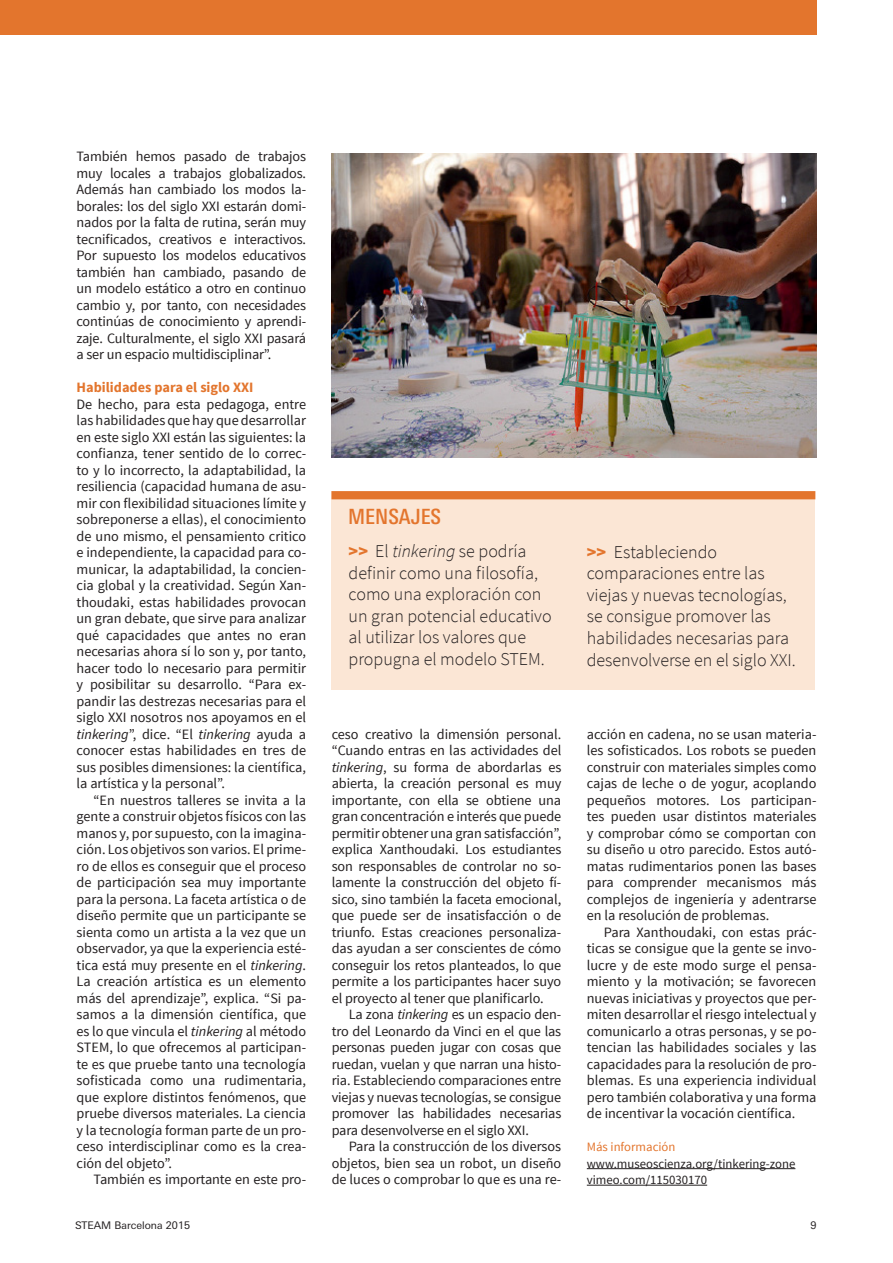
<style>
.page{position:relative;width:893px;height:1263px;background:#fff}
.page>*{position:absolute;margin:0;border:0;box-sizing:border-box;transform-origin:0 0}
.MENSAJES{font:500 condensed 21px "LT Univers";color:#e3752d}
.MENSAJES_texto{font:300 18px/21.6px "Source Sans Pro";color:#231f20}
.Texto_seguido{font:14.25px/16.5px "Source Sans Pro";letter-spacing:-.005em;color:#231f20;text-align:justify}
.Texto_1º{font:14.25px/16.5px "Source Sans Pro";color:#231f20;text-align:justify}
.Ladillo{font:700 14.25px "Source Sans Pro";color:#e3752d}
.Mas_info{font:12.75px "Source Sans Pro";color:#231f20}
.Mas_info_TITULO{font:12.75px "Source Sans Pro";color:#e3752d}
.t1{font:10.5px "LT Univers Basic";color:#231f20}
.s1{font-style:italic}
.s2{font-weight:900;color:#e3752d}
</style>
<div class="page">
<div style="left:0;top:0;width:816px;height:34px;background:#e3752d"></div>
<hr style="left:587px;top:1168px;width:208px;height:1px;background:#231f20">
<hr style="left:587px;top:1185px;width:120px;height:1px;background:#231f20">
<div style="left:331px;top:491px;width:484px;height:198px;background:#fbe6d5"></div>
<div style="left:331px;top:491px;width:484px;height:8px;background:#e3752d"></div>
<img style="left:332px;top:153px;width:484px;height:305px">
<p class="Texto_seguido" style="left:77px;top:148px;width:231px">También hemos pasado de trabajos muy locales a trabajos globalizados.<br>Además han cambiado los modos la&shy;borales: los del siglo XXI estarán domi&shy;nados por la falta de rutina, serán muy tecnificados, creativos e interactivos.<br>Por supuesto los modelos educativos también han cambiado, pasando de un modelo estático a otro en continuo cambio y, por tanto, con necesidades continúas de conocimiento y aprendi&shy;zaje. Culturalmente, el siglo XXI pasará a ser un espacio multidisciplinar”.</p>
<p class="Ladillo" style="left:77px;top:378px;width:179px">Habilidades para el siglo XXI</p>
<p class="Texto_1º" style="left:77px;top:396px;width:231px">De hecho, para esta pedagoga, entre las habilidades que hay que desarrollar en este siglo XXI están las siguientes: la confianza, tener sentido de lo correc&shy;to y lo incorrecto, la adaptabilidad, la resiliencia (capacidad humana de asu&shy;mir con flexibilidad situaciones límite y sobreponerse a ellas), el conocimiento de uno mismo, el pensamiento critico e independiente, la capacidad para co&shy;municar, la adaptabilidad, la concien&shy;cia global y la creatividad. Según Xan&shy;thoudaki, estas habilidades provocan un gran debate, que sirve para analizar qué capacidades que antes no eran necesarias ahora sí lo son y, por tanto, hacer todo lo necesario para permitir y posibilitar su desarrollo. “Para ex&shy;pandir las destrezas necesarias para el siglo XXI nosotros nos apoyamos en el <span class="s1">tinkering</span>”, dice. “El <span class="s1">tinkering</span> ayuda a conocer estas habilidades en tres de sus posibles dimensiones: la científica, la artística y la personal”.</p>
<p class="Texto_seguido" style="left:77px;top:792px;width:231px;text-indent:17px">“En nuestros talleres se invita a la gente a construir objetos físicos con las manos y, por supuesto, con la imagina&shy;ción. Los objetivos son varios. El prime&shy;ro de ellos es conseguir que el proceso de participación sea muy importante para la persona. La faceta artística o de diseño permite que un participante se sienta como un artista a la vez que un observador, ya que la experiencia esté&shy;tica está muy presente en el <span class="s1">tinkering</span>.<br>La creación artística es un elemento más del aprendizaje”, explica. “Si pa&shy;samos a la dimensión científica, que es lo que vincula el <span class="s1">tinkering</span> al método STEM, lo que ofrecemos al participan&shy;te es que pruebe tanto una tecnología sofisticada como una rudimentaria, que explore distintos fenómenos, que pruebe diversos materiales. La ciencia y la tecnología forman parte de un pro&shy;ceso interdisciplinar como es la crea&shy;ción del objeto”.</p>
<p class="Texto_seguido" style="left:94px;top:1171px;width:214px">También es importante en este pro-</p>
<p class="MENSAJES" style="left:348px;top:504px;width:94px">MENSAJES</p>
<p class="MENSAJES_texto" style="left:349px;top:540px;width:205px"><span class="s2">&gt;&gt;</span> El <span class="s1">tinkering</span> se podría definir como una filosofía, como una exploración con un gran potencial educativo al utilizar los valores que propugna el modelo STEM.</p>
<p class="Texto_seguido" style="left:332px;top:726px;width:231px">ceso creativo la dimensión personal. “Cuando entras en las actividades del <span class="s1">tinkering</span>, su forma de abordarlas es abierta, la creación personal es muy importante, con ella se obtiene una gran concentración e interés que puede permitir obtener una gran satisfacción”, explica Xanthoudaki. Los estudiantes son responsables de controlar no so&shy;lamente la construcción del objeto fí&shy;sico, sino también la faceta emocional, que puede ser de insatisfacción o de triunfo. Estas creaciones personaliza&shy;das ayudan a ser conscientes de cómo conseguir los retos planteados, lo que permite a los participantes hacer suyo el proyecto al tener que planificarlo.</p>
<p class="Texto_seguido" style="left:332px;top:1006px;width:231px;text-indent:17px">La zona <span class="s1">tinkering</span> es un espacio den&shy;tro del Leonardo da Vinci en el que las personas pueden jugar con cosas que ruedan, vuelan y que narran una histo&shy;ria. Estableciendo comparaciones entre viejas y nuevas tecnologías, se consigue promover las habilidades necesarias para desenvolverse en el siglo XXI.</p>
<p class="Texto_seguido" style="left:332px;top:1138px;width:231px;text-indent:17px">Para la construcción de los diversos objetos, bien sea un robot, un diseño de luces o comprobar lo que es una re-</p>
<p class="MENSAJES_texto" style="left:587px;top:541px;width:211px"><span class="s2">&gt;&gt;</span> Estableciendo comparaciones entre las viejas y nuevas tecnologías, se consigue promover las habilidades necesarias para desenvolverse en el siglo XXI.</p>
<p class="Texto_seguido" style="left:587px;top:726px;width:231px">acción en cadena, no se usan materia&shy;les sofisticados. Los robots se pueden construir con materiales simples como cajas de leche o de yogur, acoplando pequeños motores. Los participan&shy;tes pueden usar distintos materiales y comprobar cómo se comportan con su diseño u otro parecido. Estos autó&shy;matas rudimentarios ponen las bases para comprender mecanismos más complejos de ingeniería y adentrarse en la resolución de problemas.</p>
<p class="Texto_seguido" style="left:587px;top:924px;width:231px;text-indent:17px">Para Xanthoudaki, con estas prác&shy;ticas se consigue que la gente se invo&shy;lucre y de este modo surge el pensa&shy;miento y la motivación; se favorecen nuevas iniciativas y proyectos que per&shy;miten desarrollar el riesgo intelectual y comunicarlo a otras personas, y se po&shy;tencian las habilidades sociales y las capacidades para la resolución de pro&shy;blemas. Es una experiencia individual pero también colaborativa y una forma de incentivar la vocación científica.</p>
<p class="Mas_info_TITULO" style="left:587px;top:1139px;width:90px">Más información</p>
<p class="Mas_info" style="left:587px;top:1155px;width:210px">www.museoscienza.org/tinkering-zone</p>
<p class="Mas_info" style="left:587px;top:1172px;width:122px">vimeo.com/115030170</p>
<p class="t1" style="left:75px;top:1219px;width:117px">STEAM Barcelona 2015</p>
<p class="t1" style="left:810px;top:1219px;width:8px">9</p>
</div>
